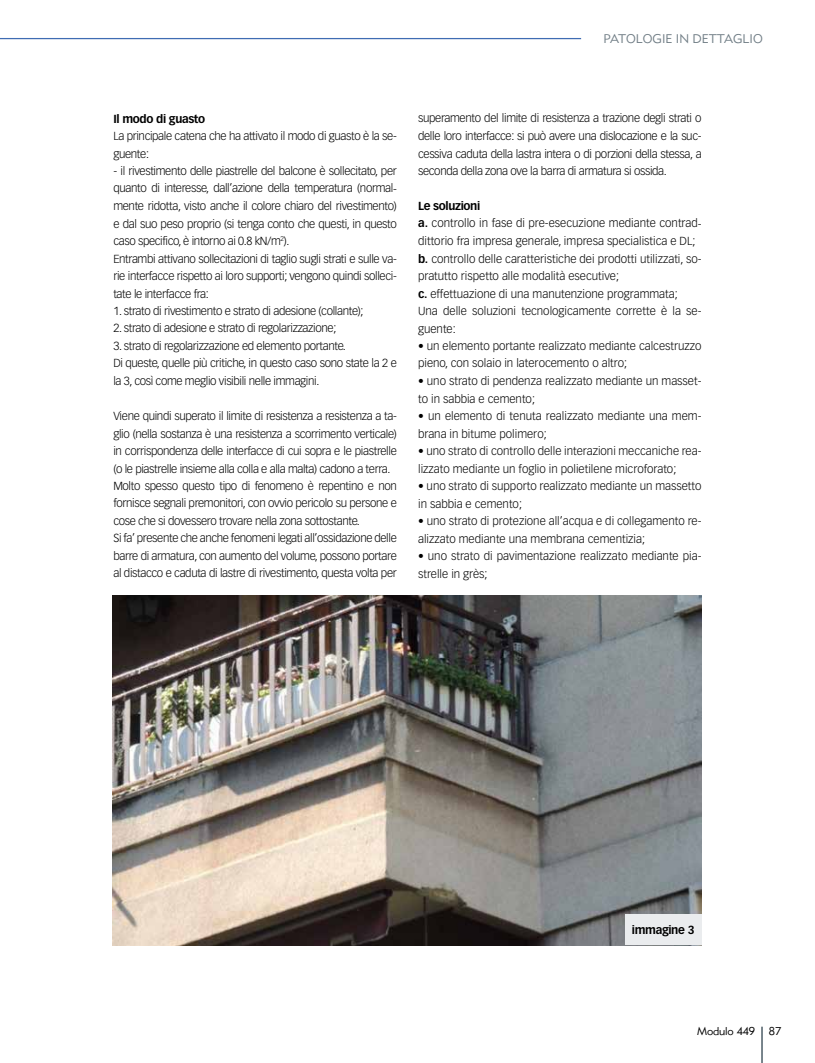
<style>
.page{position:relative;width:815px;height:1063px;background:#fff}
.page>*{position:absolute;margin:0;border:0;box-sizing:border-box;transform-origin:0 0}
.t1{font:12.5px "Metro Lite LT Two";color:#717e86}
.t2{font:300 11.5px/17.5px "Vectora LT Std";letter-spacing:-.03em;color:#000}
.t3{font:300 11.5px/17.5px "Vectora LT Std";color:#000}
.t4{font:700 11.5px "Vectora LT Std";letter-spacing:-.03em;color:#000}
.t5{font:11.25px "Metro Lite LT Two";letter-spacing:-.015em;color:#000}
.s1{font-weight:700}
</style>
<div class="page">
<hr style="left:761px;top:1027px;width:2px;height:36px;background:#717e86">
<hr style="left:0;top:38px;width:581px;height:1px;background:#3f6cb3">
<img style="left:112px;top:595px;width:590px;height:350px">
<div style="left:625px;top:915px;width:77px;height:30px;background:#eaecee"></div>
<p class="t1" style="left:603px;top:31px;width:161px">PATOLOGIE IN DETTAGLIO</p>
<p class="t4" style="left:113px;top:111px;width:93px">Il modo di guasto</p>
<p class="t2" style="left:113px;top:127px;width:285px">La principale catena che ha attivato il modo di guasto è la se&shy;guente:</p>
<p class="t2" style="left:113px;top:162px;width:285px">- il rivestimento delle piastrelle del balcone è sollecitato, per quanto di interesse, dall’azione della temperatura (normal&shy;mente ridotta, visto anche il colore chiaro del rivestimento) e dal suo peso proprio (si tenga conto che questi, in questo caso specifico, è intorno ai 0.8 kN/m<sup>2</sup>).<br>Entrambi attivano sollecitazioni di taglio sugli strati e sulle va&shy;rie interfacce rispetto ai loro supporti; vengono quindi solleci&shy;tate le interfacce fra:</p>
<p class="t2" style="left:113px;top:302px;width:252px">1. strato di rivestimento e strato di adesione (collante);</p>
<p class="t2" style="left:113px;top:320px;width:224px">2. strato di adesione e strato di regolarizzazione;</p>
<p class="t2" style="left:113px;top:337px;width:285px">3. strato di regolarizzazione ed elemento portante.<br>Di queste, quelle più critiche, in questo caso sono state la 2 e la 3, così come meglio visibili nelle immagini.</p>
<p class="t2" style="left:113px;top:407px;width:285px">Viene quindi superato il limite di resistenza a resistenza a ta&shy;glio (nella sostanza è una resistenza a scorrimento verticale) in corrispondenza delle interfacce di cui sopra e le piastrelle (o le piastrelle insieme alla colla e alla malta) cadono a terra.<br>Molto spesso questo tipo di fenomeno è repentino e non fornisce segnali premonitori, con ovvio pericolo su persone e cose che si dovessero trovare nella zona sottostante.<br>Si fa’ presente che anche fenomeni legati all’ossidazione delle barre di armatura, con aumento del volume, possono portare al distacco e caduta di lastre di rivestimento, questa volta per</p>
<p class="t2" style="left:418px;top:110px;width:285px;text-align:justify">superamento del limite di resistenza a trazione degli strati o delle loro interfacce: si può avere una dislocazione e la suc&shy;cessiva caduta della lastra intera o di porzioni della stessa, a seconda della zona ove la barra di armatura si ossida.</p>
<p class="t3" style="left:418px;top:197px;width:285px"><span class="s1">Le soluzioni<br>a.</span> controllo in fase di pre-esecuzione mediante contrad&shy;dittorio fra impresa generale, impresa specialistica e DL; <span class="s1">b.</span> controllo delle caratteristiche dei prodotti utilizzati, so&shy;pratutto rispetto alle modalità esecutive;<br><span class="s1">c.</span> effettuazione di una manutenzione programmata;<br>Una delle soluzioni tecnologicamente corrette è la se&shy;guente:</p>
<p class="t3" style="left:418px;top:337px;width:285px">• un elemento portante realizzato mediante calcestruzzo pieno, con solaio in laterocemento o altro;</p>
<p class="t3" style="left:418px;top:372px;width:285px">• uno strato di pendenza realizzato mediante un masset&shy;to in sabbia e cemento;</p>
<p class="t3" style="left:418px;top:407px;width:285px">• un elemento di tenuta realizzato mediante una mem&shy;brana in bitume polimero;</p>
<p class="t3" style="left:418px;top:442px;width:285px">• uno strato di controllo delle interazioni meccaniche rea&shy;lizzato mediante un foglio in polietilene microforato;</p>
<p class="t3" style="left:418px;top:477px;width:285px">• uno strato di supporto realizzato mediante un massetto in sabbia e cemento;</p>
<p class="t3" style="left:418px;top:512px;width:285px">• uno strato di protezione all’acqua e di collegamento re&shy;alizzato mediante una membrana cementizia;</p>
<p class="t3" style="left:418px;top:547px;width:285px">• uno strato di pavimentazione realizzato mediante pia&shy;strelle in grès;</p>
<p class="t4" style="left:632px;top:923px;width:64px">immagine 3</p>
<p class="t5" style="left:697px;top:1025px;width:86px">Modulo 449 87</p>
</div>
